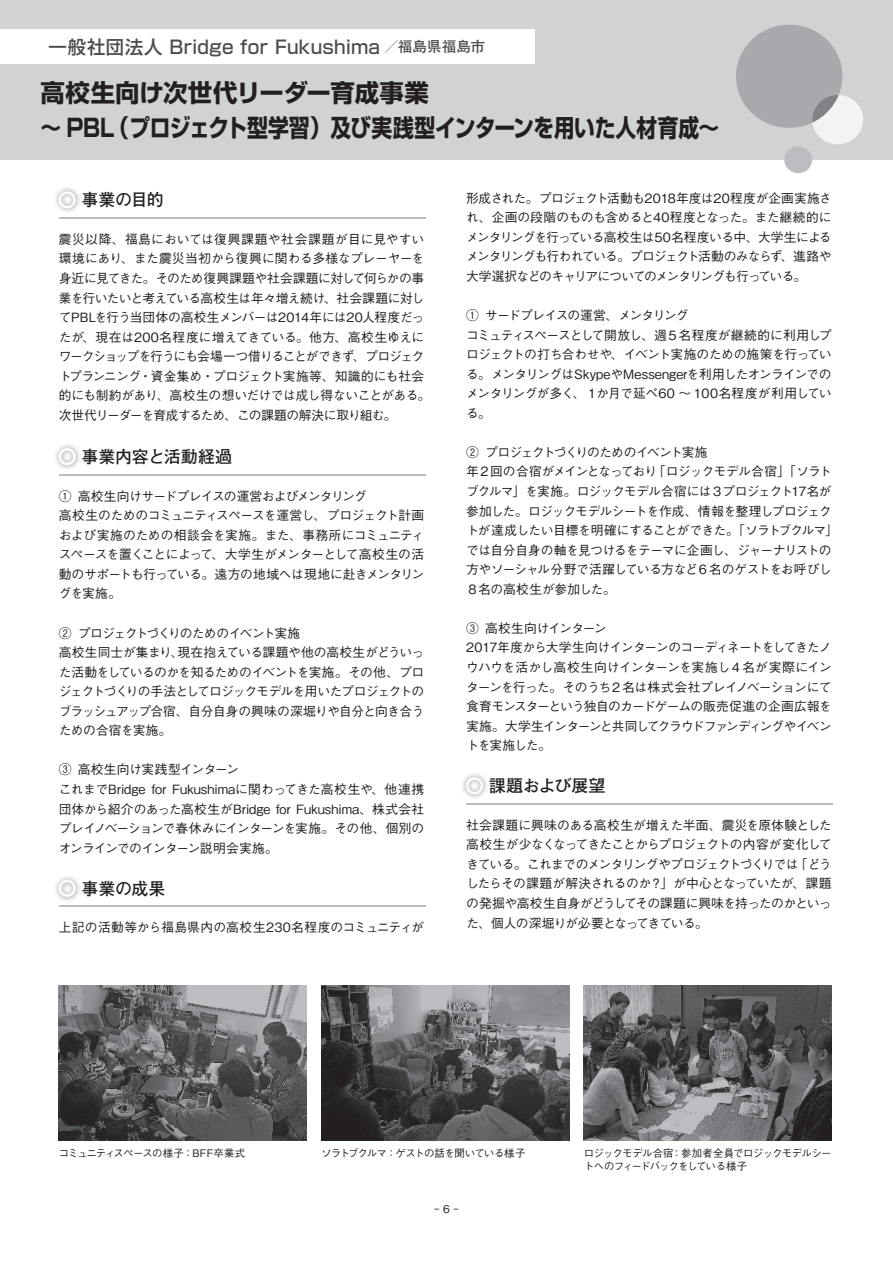
<style>
.page{position:relative;width:893px;height:1263px;background:#fff}
.page>*{position:absolute;margin:0;border:0;box-sizing:border-box;transform-origin:0 0}
.t1{font:700 24.45px/35.4px "Shin Go Pr 6";letter-spacing:-.01em;color:#231f20}
.t2{font:700 24.45px "Shin Go Pr 6";letter-spacing:-.01em;color:#231f20;scale:.85 1}
.t3{font:500 18.3px "Shin Go Pr 6";letter-spacing:.02em;color:#4b4c4d}
.t4{font:700 16.95px "Futo Go B101 Pr 6";letter-spacing:-.02em;color:#231f20}
.t5{font:700 14.7px "Futo Go B101 Pr 6";letter-spacing:-.01em;color:#4b4c4d}
.t6{font:500 12.75px/19.5px "Gothic BBB Pr 6";letter-spacing:-.04em;color:#231f20}
.t7{font:500 12.75px/19.5px "Gothic BBB Pr 6";letter-spacing:-.02em;color:#231f20;text-align:right}
.t8{font:500 12.75px/19.5px "Gothic BBB Pr 6";letter-spacing:-.005em;color:#231f20}
.t9{font:500 12.75px/19.5px "Gothic BBB Pr 6";letter-spacing:-.065em;color:#231f20}
.t10{font:500 12.75px "Gothic BBB Pr 6";letter-spacing:-.06em;color:#231f20}
.t11{font:500 12.75px "Gothic BBB Pr 6";letter-spacing:-.08em;color:#231f20}
.t12{font:500 12.75px "Gothic BBB Pr 6";letter-spacing:-.015em;color:#231f20}
.t13{font:500 12.75px "Gothic BBB Pr 6";letter-spacing:.015em;color:#231f20}
.t14{font:500 12.75px "Gothic BBB Pr 6";letter-spacing:.01em;color:#231f20}
.t15{font:500 10.65px "Gothic BBB Pr 6";color:#231f20}
.t16{font:500 10.35px "Gothic BBB Pr 6";letter-spacing:-.065em;color:#231f20}
.t17{font:500 10.35px "Gothic BBB Pr 6";letter-spacing:-.09em;color:#231f20}
</style>
<div class="page">
<div style="left:0;top:0;width:893px;height:159px;background:#d1d2d4"></div>
<div style="left:784px;top:146px;width:28px;height:27px;background:#bcbdc0;border-radius:50%"></div>
<svg style="left:736px;top:24px;width:127px;height:121px"></svg>
<div style="left:0;top:30px;width:534px;height:34px;background:#fff"></div>
<img style="left:55px;top:188px;width:25px;height:24px">
<svg style="left:59px;top:191px;width:17px;height:17px"></svg>
<img style="left:55px;top:445px;width:25px;height:24px">
<svg style="left:59px;top:448px;width:17px;height:17px"></svg>
<img style="left:55px;top:877px;width:25px;height:24px">
<svg style="left:59px;top:880px;width:17px;height:17px"></svg>
<hr style="left:59px;top:217px;width:366px;height:2px;background:#bcbdc0">
<hr style="left:59px;top:474px;width:366px;height:1px;background:#bcbdc0">
<hr style="left:59px;top:905px;width:366px;height:2px;background:#bcbdc0">
<img style="left:462px;top:774px;width:25px;height:24px">
<svg style="left:466px;top:777px;width:17px;height:17px"></svg>
<hr style="left:466px;top:803px;width:367px;height:2px;background:#bcbdc0">
<img style="left:59px;top:985px;width:248px;height:155px">
<img style="left:321px;top:985px;width:248px;height:155px">
<img style="left:584px;top:985px;width:248px;height:155px">
<h2 class="t3" style="left:48px;top:32px;width:333px">一般社団法人 Bridge for Fukushima</h2>
<p class="t5" style="left:384px;top:35px;width:103px">／福島県福島市</p>
<h1 class="t1" style="left:109px;top:74px;width:612px;text-indent:-68px">高校生向け次世代リーダー育成事業<br>（プロジェクト型学習）及び実践型インターンを用いた人材育成~</h1>
<h1 class="t2" style="left:41px;top:109px;width:88px">～ PBL</h1>
<h3 class="t4" style="left:81px;top:186px;width:84px">事業の目的</h3>
<p class="t7" style="left:59px;top:229px;width:367px">震災以降、福島においては復興課題や社会課題が目に見やすい環境にあり、また震災当初から復興に関わる多様なプレーヤーを身近に見てきた。そのため復興課題や社会課題に対して何らかの事業を行いたいと考えている高校生は年々増え続け、社会課題に対してPBLを行う当団体の高校生メンバーは2014年には20人程度だったが、現在は200名程度に増えてきている。他方、高校生ゆえに、プロジェク</p>
<p class="t9" style="left:139px;top:346px;width:287px;text-indent:-80px">ワークショップを行うにも会場一つ借りることができず<br>・資金集め・プロジェクト実施等、知識的にも社会</p>
<p class="t6" style="left:59px;top:365px;width:373px">トプランニング<br>的にも制約があり、高校生の想いだけでは成し得ないことがある。次世代リーダーを育成するため、この課題の解決に取り組む。</p>
<h3 class="t4" style="left:81px;top:443px;width:152px">事業内容と活動経過</h3>
<p class="t6" style="left:78px;top:485px;width:291px">高校生向けサードプレイスの運営およびメンタリング</p>
<p class="t6" style="left:59px;top:485px;width:367px">①<br>高校生のためのコミュニティスペースを運営し、プロジェクト計画および実施のための相談会を実施。また、事務所にコミュニティスペースを置くことによって、大学生がメンターとして高校生の活動のサポートも行っている。遠方の地域へは現地に赴きメンタリングを実施。</p>
<p class="t11" style="left:78px;top:622px;width:224px">プロジェクトづくりのためのイベント実施</p>
<p class="t8" style="left:59px;top:622px;width:367px">②<br>高校生同士が集まり現在抱えている課題や他の高校生がどういっ</p>
<p class="t6" style="left:59px;top:642px;width:367px;text-indent:112px">、<br>た活動をしているのかを知るためのイベントを実施。その他、プロジェクトづくりの手法としてロジックモデルを用いたプロジェクトのブラッシュアップ合宿、自分自身の興味の深堀りや自分と向き合うための合宿を実施。</p>
<p class="t6" style="left:78px;top:759px;width:163px">高校生向け実践型インターン</p>
<p class="t8" style="left:59px;top:759px;width:367px">③<br>これまでBridge for Fukushimaに関わってきた高校生や、他連携団体から紹介のあった高校生がBridge for Fukushima、株式会社プレイノベーションで春休みにインターンを実施。その他、個別のオンラインでのインターン説明会実施。</p>
<h3 class="t4" style="left:81px;top:875px;width:86px">事業の成果</h3>
<p class="t13" style="left:59px;top:917px;width:367px">上記の活動等から福島県内の高校生230名程度のコミュニティが</p>
<p class="t6" style="left:466px;top:187px;width:367px;text-align:justify">形成された。プロジェクト活動も2018年度は20程度が企画実施され、企画の段階のものも含めると40程度となった。また継続的にメンタリングを行っている高校生は50名程度いる中、大学生によるメンタリングも行われている。プロジェクト活動のみならず、進路や大学選択などのキャリアについてのメンタリングも行っている。</p>
<p class="t6" style="left:485px;top:305px;width:205px">サードプレイスの運営、メンタリング</p>
<p class="t6" style="left:466px;top:305px;width:14px">①</p>
<p class="t10" style="left:466px;top:324px;width:367px">コミュティスペースとして開放し、週５名程度が継続的に利用しプ</p>
<p class="t6" style="left:466px;top:344px;width:367px">ロジェクトの打ち合わせや、イベント実施のための施策を行ってい</p>
<p class="t12" style="left:466px;top:364px;width:367px">る。メンタリングはSkypeやMessengerを利用したオンラインでの</p>
<p class="t14" style="left:596px;top:383px;width:237px">か月で延べ60 ～ 100名程度が利用してい</p>
<p class="t6" style="left:466px;top:383px;width:134px">メンタリングが多く、１る。</p>
<p class="t11" style="left:485px;top:442px;width:224px">プロジェクトづくりのためのイベント実施</p>
<p class="t6" style="left:466px;top:441px;width:14px">②</p>
<p class="t10" style="left:653px;top:461px;width:180px">「ロジックモデル合宿」「ソラト</p>
<p class="t6" style="left:466px;top:461px;width:373px">年２回の合宿がメインとなっており<br>ブクルマ」を実施。ロジックモデル合宿には３プロジェクト17名が参加した。ロジックモデルシートを作成、情報を整理しプロジェクトが達成したい目標を明確にすることができた。「ソラトブクルマ「では自分自身の軸を見つけるをテーマに企画し、ジャーナリストの方やソーシャル分野で活躍している方など６名のゲストをお呼びし<br>８名の高校生が参加した。</p>
<p class="t6" style="left:485px;top:617px;width:123px">高校生向けインターン</p>
<p class="t6" style="left:466px;top:617px;width:367px">③<br>2017年度から大学生向けインターンのコーディネートをしてきたノウハウを活かし高校生向けインターンを実施し４名が実際にインターンを行った。そのうち２名は株式会社プレイノベーションにて食育モンスターという独自のカードゲームの販売促進の企画広報を実施。大学生インターンと共同してクラウドファンディングやイベントを実施した。</p>
<h3 class="t4" style="left:489px;top:772px;width:118px">課題および展望</h3>
<p class="t6" style="left:466px;top:814px;width:367px;text-align:right">社会課題に興味のある高校生が増えた半面、震災を原体験とした高校生が少なくなってきたことからプロジェクトの内容が変化して「どう</p>
<p class="t6" style="left:466px;top:853px;width:367px">きている。これまでのメンタリングやプロジェクトづくりでは<br>したらその課題が解決されるのか？」が中心となっていたが、課題の発掘や高校生自身がどうしてその課題に興味を持ったのかといった、個人の深堀りが必要となってきている。</p>
<p class="t16" style="left:59px;top:1145px;width:188px">コミュニティスペースの様子：BFF卒業式</p>
<p class="t16" style="left:321px;top:1145px;width:206px">ソラトブクルマ：ゲストの話を聞いている様子</p>
<p class="t15" style="left:434px;top:1200px;width:26px">6- -</p>
<p class="t16" style="left:671px;top:1145px;width:162px">：参加者全員でロジックモデルシー</p>
<p class="t16" style="left:584px;top:1145px;width:91px">ロジックモデル合宿</p>
<p class="t17" style="left:584px;top:1158px;width:165px">トへのフィードバックをしている様子</p>
</div>
